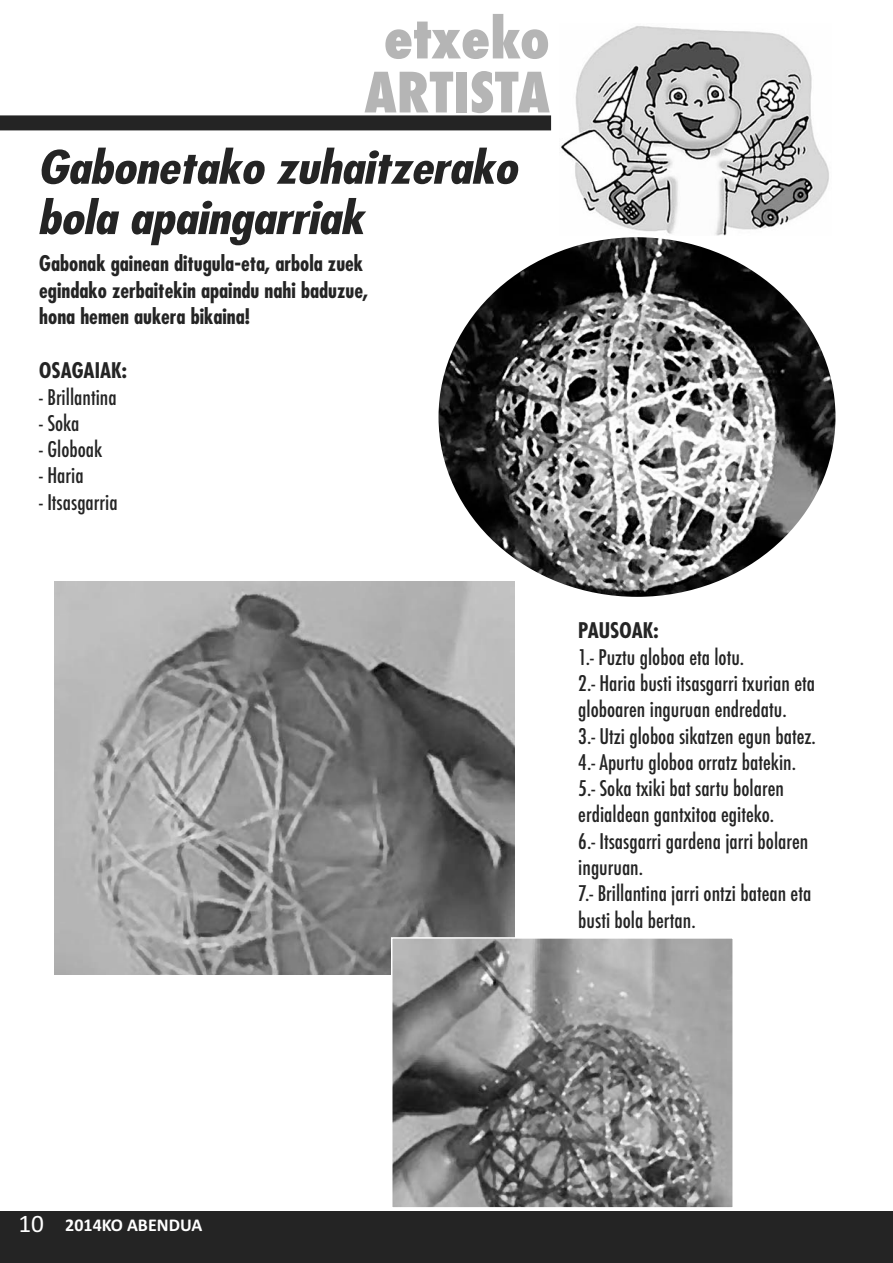
<style>
.page{position:relative;width:893px;height:1263px;background:#fff}
.page>*{position:absolute;margin:0;border:0;box-sizing:border-box;transform-origin:0 0}
.t1{font:800 condensed 54px/54px "Futura";color:#b5b5b5;text-align:center}
.t2{font:italic 700 condensed 44.7px/50.4px "Futura";color:#242424;scale:1.2 1}
.t3{font:500 condensed 21px/26.2px "Futura";color:#242424}
.t4{font:700 condensed 21px/26.5px "Futura";color:#242424}
.t5{font:700 18px "Calibri";color:#fff}
.s1{font-weight:400;font-size:25.2px}
</style>
<div class="page">
<div style="left:0;top:1211px;width:893px;height:52px;background:#242424"></div>
<img style="left:561px;top:26px;width:268px;height:210px">
<div style="left:0;top:115px;width:551px;height:15px;background:#242424"></div>
<img style="left:55px;top:582px;width:460px;height:392px">
<img style="left:438px;top:237px;width:397px;height:360px;border-radius:50%">
<img style="left:394px;top:940px;width:337px;height:265px">
<div style="left:391px;top:937px;width:343px;height:271px;border:2px solid #fff"></div>
<h1 class="t1" style="left:364px;top:16px;width:187px">etxeko<br>ARTISTA</h1>
<h2 class="t2" style="left:37px;top:146px;width:409px">Gabonetako zuhaitzerako bola apaingarriak</h2>
<p class="t4" style="left:39px;top:252px;width:330px">Gabonak gainean ditugula-eta, arbola zuek egindako zerbaitekin apaindu nahi baduzue, hona hemen aukera bikaina!</p>
<p class="t4" style="left:39px;top:358px;width:89px">OSAGAIAK:</p>
<p class="t3" style="left:39px;top:385px;width:79px">- Brillantina</p>
<p class="t3" style="left:39px;top:411px;width:42px">- Soka</p>
<p class="t3" style="left:39px;top:438px;width:65px">- Globoak</p>
<p class="t3" style="left:39px;top:464px;width:46px">- Haria</p>
<p class="t3" style="left:39px;top:490px;width:80px">- Itsasgarria</p>
<p class="t4" style="left:578px;top:619px;width:82px">PAUSOAK:</p>
<p class="t3" style="left:578px;top:645px;width:239px">1.- Puztu globoa eta lotu.<br>2.- Haria busti itsasgarri txurian eta globoaren inguruan endredatu.<br>3.- Utzi globoa sikatzen egun batez.<br>4.- Apurtu globoa orratz batekin.<br>5.- Soka txiki bat sartu bolaren erdialdean gantxitoa egiteko.<br>6.- Itsasgarri gardena jarri bolaren inguruan.<br>7.- Brillantina jarri ontzi batean eta busti bola bertan.</p>
<p class="t5" style="left:19px;top:1214px;width:185px"><span class="s1">10</span> 2014KO ABENDUA</p>
</div>
